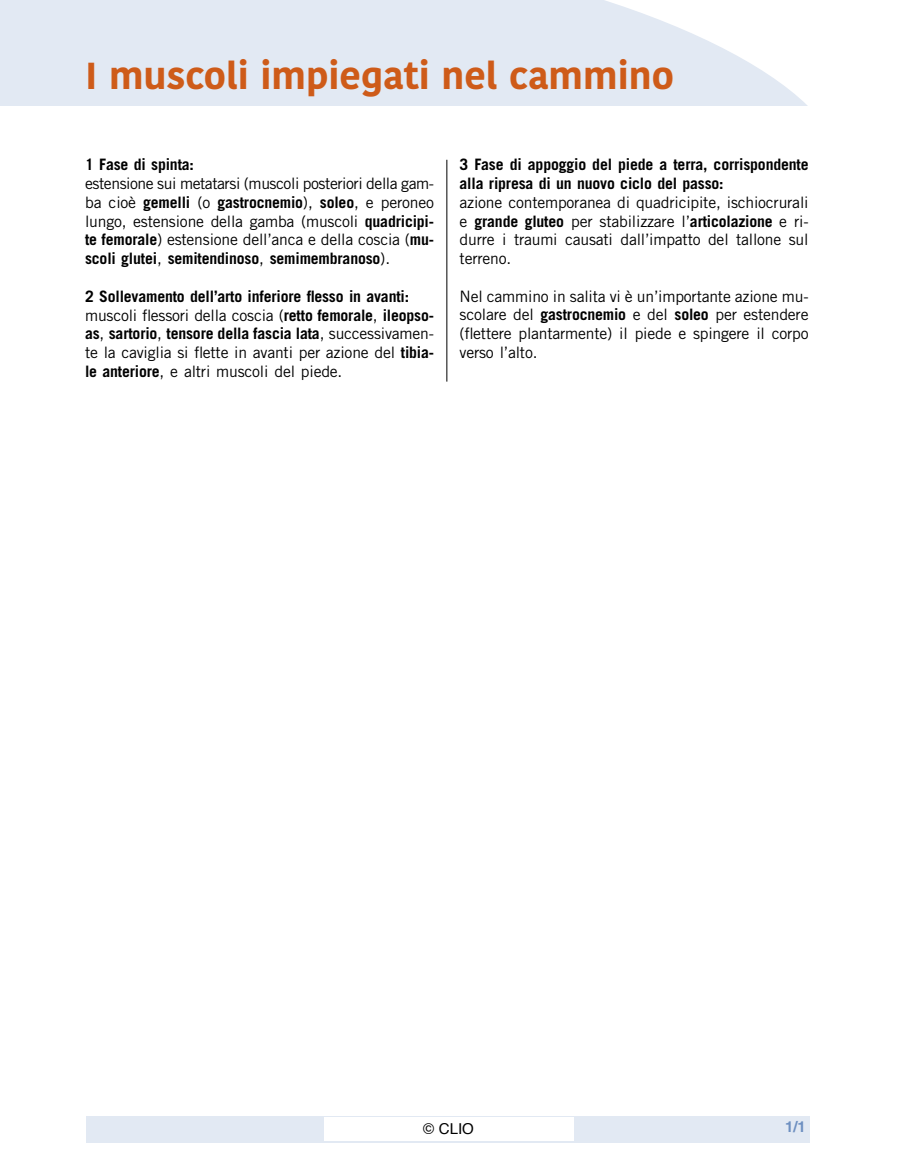
<style>
.page{position:relative;width:915px;height:1170px;background:#fff}
.page>*{position:absolute;margin:0;border:0;box-sizing:border-box;transform-origin:0 0}
.t1{font:700 37.5px "Kohinoor Devanagari";color:#ce5b19}
.t2{font:15.75px/18.8px "Trade Gothic LT Std";letter-spacing:-.01em;color:#000;text-align:justify}
.t3{font:700 15.75px/18.8px "Trade Gothic LT Std";letter-spacing:-.01em;color:#000}
.t4{font:15px "Helvetica";color:#000}
.t5{font:700 15px "Helvetica LT Std";color:#6e90c1}
.s1{font-weight:700}
.s2{font-weight:400}
</style>
<div class="page">
<svg style="left:0;top:0;width:808px;height:106px;background:#e5ebf4"></svg>
<div style="left:87px;top:1115px;width:722px;height:27px;background:#e2e9f3"></div>
<div style="left:324px;top:1117px;width:249px;height:23px;background:#fff"></div>
<hr style="left:446px;top:160px;width:1px;height:221px;background:#000">
<h1 class="t1" style="left:85px;top:53px;width:590px">I muscoli impiegati nel cammino</h1>
<p class="t3" style="left:85px;top:157px;width:110px">1 Fase di spinta:</p>
<p class="t2" style="left:85px;top:176px;width:350px">estensione sui metatarsi (muscoli posteriori della gam&shy;ba cioè <span class="s1">gemelli</span> (o <span class="s1">gastrocnemio</span>), <span class="s1">soleo</span>, e peroneo lungo, estensione della gamba (muscoli <span class="s1">quadricipi&shy;te femorale</span>) estensione dell’anca e della coscia (<span class="s1">mu&shy;scoli glutei</span>, <span class="s1">semitendinoso</span>, <span class="s1">semimembranoso</span>).</p>
<p class="t3" style="left:85px;top:288px;width:350px">2 Sollevamento dell’arto inferiore flesso in avanti: <span class="s2">muscoli flessori della coscia (</span>retto femorale<span class="s2">,</span> ileopso&shy;as<span class="s2">,</span> sartorio<span class="s2">,</span> tensore della fascia lata<span class="s2">, successivamen&shy;te la caviglia si flette in avanti per azione del</span> tibia&shy;le anteriore<span class="s2">, e altri muscoli del piede.</span></p>
<p class="t3" style="left:459px;top:157px;width:350px">3 Fase di appoggio del piede a terra, corrispondente alla ripresa di un nuovo ciclo del passo:</p>
<p class="t2" style="left:459px;top:194px;width:350px">azione contemporanea di quadricipite, ischiocrurali e <span class="s1">grande gluteo</span> per stabilizzare l’<span class="s1">articolazione</span> e ri&shy;durre i traumi causati dall’impatto del tallone sul terreno.</p>
<p class="t2" style="left:459px;top:288px;width:350px">Nel cammino in salita vi è un’importante azione mu&shy;scolare del <span class="s1">gastrocnemio</span> e del <span class="s1">soleo</span> per estendere (flettere plantarmente) il piede e spingere il corpo verso l’alto.</p>
<p class="t4" style="left:423px;top:1121px;width:52px">© CLIO</p>
<p class="t5" style="left:784px;top:1121px;width:22px">1/1</p>
</div>
